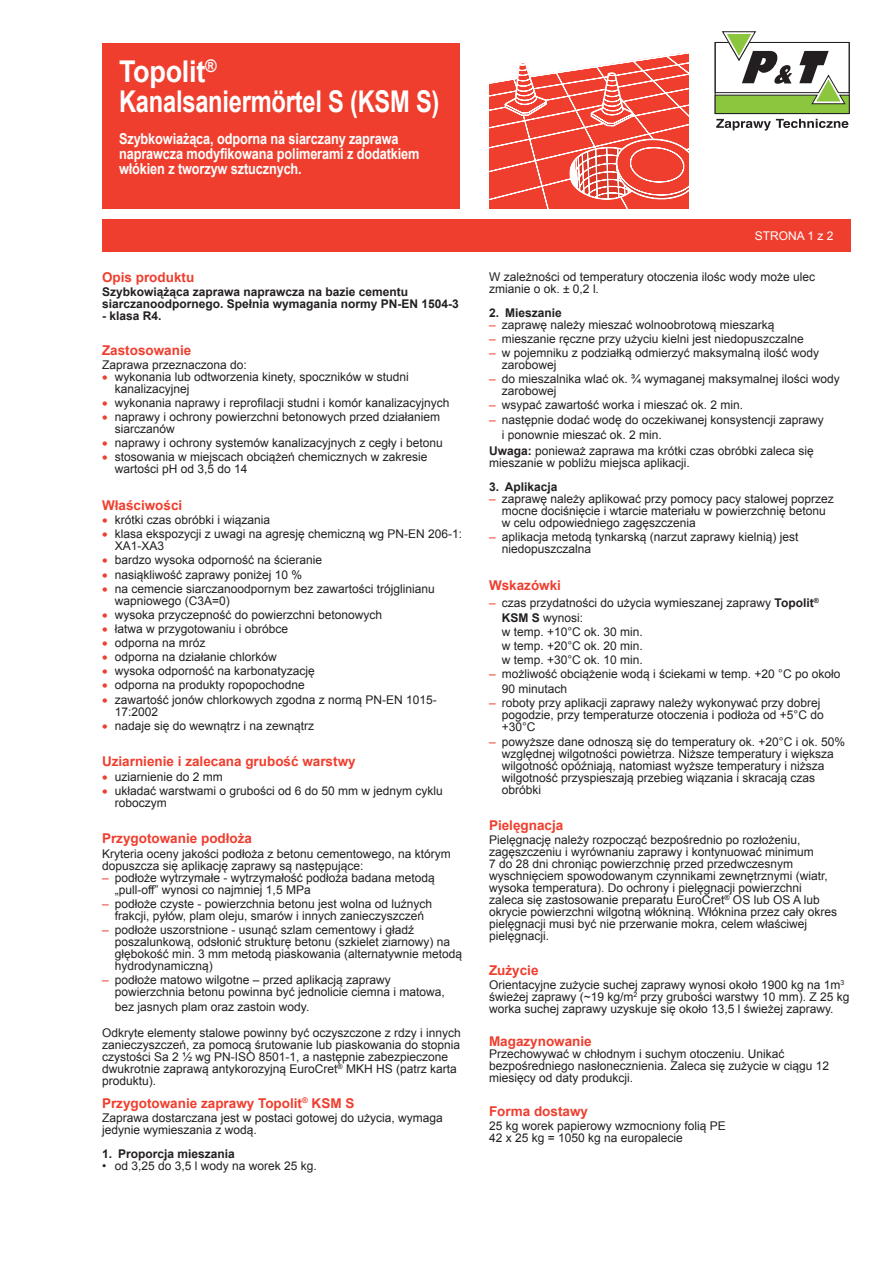
<style>
.page{position:relative;width:893px;height:1263px;background:#fff}
.page>*{position:absolute;margin:0;border:0;box-sizing:border-box;transform-origin:0 0}
.t1{font:700 30px/30px "Arial";letter-spacing:-.01em;color:#fff;scale:.9 1}
.t2{font:700 15px/15px "Arial";letter-spacing:-.01em;color:#fff;scale:.85 1}
.t3{font:700 13.5px "Arial";color:#ef3e2e}
.t4{font:12px/12px "Arial";color:#231f20}
.t5{font:700 12px/12px "Arial";color:#231f20}
.t6{font:12px "Arial";color:#fff}
.s1{color:#ef3e2e}
.s2{font-weight:700}
</style>
<div class="page">
<svg style="left:489px;top:52px;width:200px;height:156px"></svg>
<div style="left:102px;top:219px;width:748px;height:33px;background:#ef3e2e"></div>
<svg style="left:714px;top:31px;width:136px;height:99px"></svg>
<div style="left:102px;top:43px;width:357px;height:166px;background:#ef3e2e"></div>
<h1 class="t1" style="left:119px;top:57px;width:358px">Topolit<sup>®<br></sup>Kanalsaniermörtel S (KSM S)</h1>
<p class="t2" style="left:119px;top:131px;width:355px">Szybkowiażąca, odporna na siarczany zaprawa naprawcza modyfikowana polimerami z dodatkiem włókien z tworzyw sztucznych.</p>
<p class="t3" style="left:102px;top:268px;width:94px">Opis produktu</p>
<p class="t5" style="left:102px;top:286px;width:358px">Szybkowiążąca zaprawa naprawcza na bazie cementu siarczanoodpornego. Spełnia wymagania normy PN-EN 1504-3</p>
<p class="t5" style="left:102px;top:310px;width:61px">- klasa R4.</p>
<p class="t3" style="left:102px;top:341px;width:91px">Zastosowanie</p>
<p class="t4" style="left:102px;top:359px;width:146px">Zaprawa przeznaczona do:</p>
<p class="t4" style="left:115px;top:371px;width:295px;text-indent:-13px"><span class="s1">•</span> wykonania lub odtworzenia kinety, spoczników w studni kanalizacyjnej</p>
<p class="t4" style="left:102px;top:397px;width:349px"><span class="s1">•</span> wykonania naprawy i reprofilacji studni i komór kanalizacyjnych</p>
<p class="t4" style="left:115px;top:411px;width:327px;text-indent:-13px"><span class="s1">•</span> naprawy i ochrony powierzchni betonowych przed działaniem siarczanów</p>
<p class="t4" style="left:102px;top:437px;width:342px"><span class="s1">•</span> naprawy i ochrony systemów kanalizacyjnych z cegły i betonu</p>
<p class="t4" style="left:115px;top:451px;width:314px;text-indent:-13px"><span class="s1">•</span> stosowania w miejscach obciążeń chemicznych w zakresie wartości pH od 3,5 do 14</p>
<p class="t3" style="left:102px;top:496px;width:82px">Właściwości</p>
<p class="t4" style="left:102px;top:514px;width:170px"><span class="s1">•</span> krótki czas obróbki i wiązania</p>
<p class="t4" style="left:115px;top:528px;width:349px;text-indent:-13px"><span class="s1">•</span> klasa ekspozycji z uwagi na agresję chemiczną wg PN-EN 206-1:<br>XA1-XA3</p>
<p class="t4" style="left:102px;top:554px;width:222px"><span class="s1">•</span> bardzo wysoka odporność na ścieranie</p>
<p class="t4" style="left:102px;top:568px;width:202px"><span class="s1">•</span> nasiąkliwość zaprawy poniżej 10 %</p>
<p class="t4" style="left:115px;top:583px;width:322px;text-indent:-13px"><span class="s1">•</span> na cemencie siarczanoodpornym bez zawartości trójglinianu wapniowego (C3A=0)</p>
<p class="t4" style="left:102px;top:609px;width:282px"><span class="s1">•</span> wysoka przyczepność do powierzchni betonowych</p>
<p class="t4" style="left:102px;top:623px;width:188px"><span class="s1">•</span> łatwa w przygotowaniu i obróbce</p>
<p class="t4" style="left:102px;top:637px;width:105px"><span class="s1">•</span> odporna na mróz</p>
<p class="t4" style="left:102px;top:651px;width:176px"><span class="s1">•</span> odporna na działanie chlorków</p>
<p class="t4" style="left:102px;top:665px;width:214px"><span class="s1">•</span> wysoka odporność na karbonatyzację</p>
<p class="t4" style="left:102px;top:679px;width:204px"><span class="s1">•</span> odporna na produkty ropopochodne</p>
<p class="t4" style="left:115px;top:693px;width:324px;text-indent:-13px"><span class="s1">•</span> zawartość jonów chlorkowych zgodna z normą PN-EN 1015-<br>17:2002</p>
<p class="t4" style="left:102px;top:720px;width:214px"><span class="s1">•</span> nadaje się do wewnątrz i na zewnątrz</p>
<p class="t3" style="left:102px;top:752px;width:255px">Uziarnienie i zalecana grubość warstwy</p>
<p class="t4" style="left:102px;top:770px;width:122px"><span class="s1">•</span> uziarnienie do 2 mm</p>
<p class="t4" style="left:115px;top:784px;width:330px;text-indent:-13px"><span class="s1">•</span> układać warstwami o grubości od 6 do 50 mm w jednym cyklu roboczym</p>
<p class="t3" style="left:102px;top:829px;width:152px">Przygotowanie podłoża</p>
<p class="t4" style="left:102px;top:847px;width:350px">Kryteria oceny jakości podłoża z betonu cementowego, na którym</p>
<p class="t4" style="left:102px;top:859px;width:263px">dopuszcza się aplikację zaprawy są następujące:</p>
<p class="t4" style="left:102px;top:871px;width:334px"><span class="s1">‒</span> podłoże wytrzymałe - wytrzymałość podłoża badana metodą</p>
<p class="t4" style="left:115px;top:883px;width:197px">„pull-off” wynosi co najmniej 1,5 MPa</p>
<p class="t4" style="left:102px;top:897px;width:332px;text-align:center"><span class="s1">‒</span> podłoże czyste - powierzchnia betonu jest wolna od luźnych frakcji, pyłów, plam oleju, smarów i innych zanieczyszczeń</p>
<p class="t4" style="left:115px;top:924px;width:349px;text-indent:-13px"><span class="s1">‒</span> podłoże uszorstnione - usunąć szlam cementowy i gładź poszalunkową, odsłonić strukturę betonu (szkielet ziarnowy) na głębokość min. 3 mm metodą piaskowania (alternatywnie metodą hydrodynamiczną)</p>
<p class="t4" style="left:115px;top:974px;width:332px;text-indent:-13px"><span class="s1">‒</span> podłoże matowo wilgotne – przed aplikacją zaprawy powierzchnia betonu powinna być jednolicie ciemna i matowa,</p>
<p class="t4" style="left:102px;top:994px;width:360px;line-height:26.1px;text-indent:13px">bez jasnych plam oraz zastoin wody.<br>Odkryte elementy stalowe powinny być oczyszczone z rdzy i innych</p>
<p class="t4" style="left:102px;top:1039px;width:360px">zanieczyszczeń, za pomocą śrutowanie lub piaskowania do stopnia czystości Sa 2 ½ wg PN-ISO 8501-1, a następnie zabezpieczone dwukrotnie zaprawą antykorozyjną EuroCret<sup>®</sup> MKH HS (patrz karta produktu).</p>
<p class="t3" style="left:102px;top:1093px;width:254px">Przygotowanie zaprawy Topolit<sup>®</sup> KSM S</p>
<p class="t4" style="left:102px;top:1112px;width:342px">Zaprawa dostarczana jest w postaci gotowej do użycia, wymaga jedynie wymieszania z wodą.</p>
<p class="t5" style="left:102px;top:1148px;width:134px">1. Proporcja mieszania</p>
<p class="t4" style="left:102px;top:1160px;width:216px">• od 3,25 do 3,5 l wody na worek 25 kg.</p>
<p class="t6" style="left:755px;top:228px;width:80px">STRONA 1 z 2</p>
<p class="t4" style="left:489px;top:271px;width:328px">W zależności od temperatury otoczenia ilośc wody może ulec zmianie o ok. ± 0,2 l.</p>
<p class="t4" style="left:489px;top:307px;width:287px"><span class="s2">2. Mieszanie<br></span><span class="s1">‒</span> zaprawę należy mieszać wolnoobrotową mieszarką</p>
<p class="t4" style="left:489px;top:332px;width:332px;line-height:14.1px"><span class="s1">‒</span> mieszanie ręczne przy użyciu kielni jest niedopuszczalne<br><span class="s1">‒</span> w pojemniku z podziałką odmierzyć maksymalną ilość wody</p>
<p class="t4" style="left:489px;top:358px;width:352px;line-height:14.1px;text-indent:13px">zarobowej<br><span class="s1">‒</span> do mieszalnika wlać ok. ¾ wymaganej maksymalnej ilości wody</p>
<p class="t4" style="left:502px;top:385px;width:56px">zarobowej</p>
<p class="t4" style="left:489px;top:399px;width:256px"><span class="s1">‒</span> wsypać zawartość worka i mieszać ok. 2 min.</p>
<p class="t4" style="left:489px;top:413px;width:336px"><span class="s1">‒</span> następnie dodać wodę do oczekiwanej konsystencji zaprawy</p>
<p class="t4" style="left:502px;top:428px;width:162px">i ponownie mieszać ok. 2 min.</p>
<p class="t4" style="left:489px;top:445px;width:326px"><span class="s2">Uwaga:</span> ponieważ zaprawa ma krótki czas obróbki zaleca się mieszanie w pobliżu miejsca aplikacji.</p>
<p class="t5" style="left:489px;top:481px;width:70px">3. Aplikacja</p>
<p class="t4" style="left:489px;top:493px;width:346px"><span class="s1">‒</span> zaprawę należy aplikować przy pomocy pacy stalowej poprzez</p>
<p class="t4" style="left:502px;top:505px;width:326px">mocne dociśnięcie i wtarcie materiału w powierzchnię betonu</p>
<p class="t4" style="left:502px;top:517px;width:196px">w celu odpowiedniego zagęszczenia</p>
<p class="t4" style="left:502px;top:531px;width:298px;text-indent:-13px"><span class="s1">‒</span> aplikacja metodą tynkarską (narzut zaprawy kielnią) jest niedopuszczalna</p>
<p class="t3" style="left:489px;top:575px;width:74px">Wskazówki</p>
<p class="t4" style="left:489px;top:597px;width:331px"><span class="s1">‒</span> czas przydatności do użycia wymieszanej zaprawy <span class="s2">Topolit</span><sup>®</sup></p>
<p class="t4" style="left:502px;top:612px;width:83px"><span class="s2">KSM S</span> wynosi:</p>
<p class="t4" style="left:502px;top:626px;width:143px">w temp. +10°C ok. 30 min.</p>
<p class="t4" style="left:502px;top:640px;width:143px">w temp. +20°C ok. 20 min.</p>
<p class="t4" style="left:502px;top:654px;width:143px">w temp. +30°C ok. 10 min.</p>
<p class="t4" style="left:489px;top:668px;width:353px"><span class="s1">‒</span> możliwość obciążenie wodą i ściekami w temp. +20 °C po około</p>
<p class="t4" style="left:502px;top:683px;width:67px">90 minutach</p>
<p class="t4" style="left:489px;top:697px;width:333px"><span class="s1">‒</span> roboty przy aplikacji zaprawy należy wykonywać przy dobrej</p>
<p class="t4" style="left:502px;top:709px;width:323px">pogodzie, przy temperaturze otoczenia i podłoża od +5°C do +30°C</p>
<p class="t4" style="left:502px;top:735px;width:345px;text-indent:-13px"><span class="s1">‒</span> powyższe dane odnoszą się do temperatury ok. +20°C i ok. 50% względnej wilgotności powietrza. Niższe temperatury i większa wilgotność opóźniają, natomiast wyższe temperatury i niższa wilgotność przyspieszają przebieg wiązania i skracają czas obróbki</p>
<p class="t3" style="left:489px;top:816px;width:76px">Pielęgnacja</p>
<p class="t4" style="left:489px;top:834px;width:350px">Pielęgnację należy rozpocząć bezpośrednio po rozłożeniu, zagęszczeniu i wyrównaniu zaprawy i kontynuować minimum<br>7 do 28 dni chroniąc powierzchnię przed przedwczesnym wyschnięciem spowodowanym czynnikami zewnętrznymi (wiatr, wysoka temperatura). Do ochrony i pielęgnacji powierzchni zaleca się zastosowanie preparatu EuroCret<sup>®</sup> OS lub OS A lub okrycie powierzchni wilgotną włókniną. Włóknina przez cały okres pielęgnacji musi być nie przerwanie mokra, celem właściwej pielęgnacji.</p>
<p class="t3" style="left:489px;top:961px;width:51px">Zużycie</p>
<p class="t4" style="left:489px;top:979px;width:362px">Orientacyjne zużycie suchej zaprawy wynosi około 1900 kg na 1m<sup>3 </sup>świeżej zaprawy (~19 kg/m<sup>2</sup> przy grubości warstwy 10 mm). Z 25 kg worka suchej zaprawy uzyskuje się około 13,5 l świeżej zaprawy.</p>
<p class="t3" style="left:489px;top:1031px;width:104px">Magazynowanie</p>
<p class="t4" style="left:489px;top:1047px;width:342px">Przechowywać w chłodnym i suchym otoczeniu. Unikać bezpośredniego nasłonecznienia. Zaleca się zużycie w ciągu 12 miesięcy od daty produkcji.</p>
<p class="t3" style="left:489px;top:1102px;width:101px">Forma dostawy</p>
<p class="t4" style="left:489px;top:1120px;width:238px">25 kg worek papierowy wzmocniony folią PE<br>42 x 25 kg = 1050 kg na europalecie</p>
</div>
